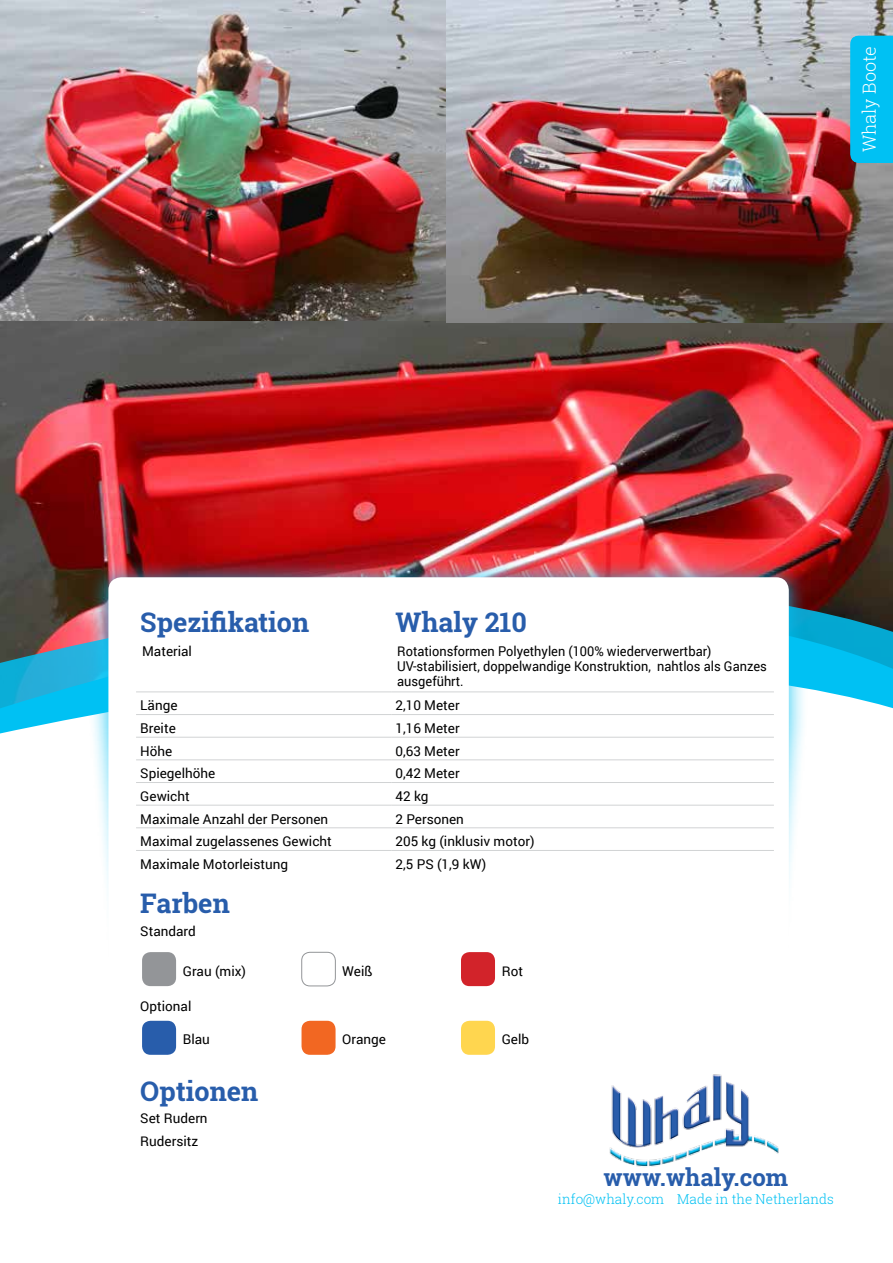
<style>
.page{position:relative;width:893px;height:1263px;background:#fff}
.page>*{position:absolute;margin:0;border:0;box-sizing:border-box;transform-origin:0 0}
.t1{font:700 27px "Roboto Slab";color:#285dab}
.t2{font:700 24px "Roboto Slab";color:#285dab}
.t3{font:300 18px "Roboto Slab";color:#fff}
.t4{font:13.5px/22.6px "Roboto";color:#000}
.t5{font:13.5px/15px "Roboto";color:#000;scale:.95 1}
.t6{font:300 13.5px "Roboto Slab";color:#00c1f3}
</style>
<div class="page">
<img style="left:0;top:0;width:893px;height:481px">
<img style="left:0;top:484px;width:893px;height:109px">
<svg style="left:0;top:593px;width:893px;height:141px"></svg>
<div style="left:89px;top:559px;width:719px;height:434px;background:#00c1f3;opacity:.75"></div>
<svg style="left:108px;top:577px;width:681px;height:478px"></svg>
<div style="left:847px;top:34px;width:46px;height:130px;background:#00c1f3"></div>
<img style="left:609px;top:1074px;width:170px;height:93px">
<hr style="left:136px;top:692px;width:255px;height:1px;background:#d1d3d4">
<hr style="left:391px;top:692px;width:383px;height:1px;background:#d1d3d4">
<hr style="left:136px;top:714px;width:255px;height:1px;background:#d1d3d4">
<hr style="left:391px;top:714px;width:383px;height:1px;background:#d1d3d4">
<hr style="left:136px;top:737px;width:255px;height:1px;background:#d1d3d4">
<hr style="left:391px;top:737px;width:383px;height:1px;background:#d1d3d4">
<hr style="left:136px;top:760px;width:255px;height:1px;background:#d1d3d4">
<hr style="left:391px;top:760px;width:383px;height:1px;background:#d1d3d4">
<hr style="left:136px;top:782px;width:255px;height:1px;background:#d1d3d4">
<hr style="left:391px;top:782px;width:383px;height:1px;background:#d1d3d4">
<hr style="left:136px;top:805px;width:255px;height:1px;background:#d1d3d4">
<hr style="left:391px;top:805px;width:383px;height:1px;background:#d1d3d4">
<hr style="left:136px;top:827px;width:255px;height:1px;background:#d1d3d4">
<hr style="left:391px;top:827px;width:383px;height:1px;background:#d1d3d4">
<hr style="left:136px;top:850px;width:255px;height:1px;background:#d1d3d4">
<hr style="left:391px;top:850px;width:383px;height:1px;background:#d1d3d4">
<div style="left:142px;top:952px;width:34px;height:34px;background:#939598;border-radius:9px"></div>
<div style="left:302px;top:952px;width:33px;height:34px;background:#fff;border-radius:8px"></div>
<div style="left:302px;top:952px;width:34px;height:34px;border:1px solid #939598;border-radius:8px"></div>
<div style="left:461px;top:952px;width:34px;height:34px;background:#d2232a;border-radius:9px"></div>
<div style="left:142px;top:1021px;width:34px;height:34px;background:#285dab;border-radius:9px"></div>
<div style="left:302px;top:1021px;width:34px;height:34px;background:#f26722;border-radius:9px"></div>
<div style="left:461px;top:1021px;width:34px;height:34px;background:#ffd64f;border-radius:9px"></div>
<h3 class="t3" style="left:857px;top:152px;width:108px;rotate:-90deg">Whaly Boote</h3>
<h1 class="t1" style="left:140px;top:603px;width:170px">Spezifikation</h1>
<h1 class="t1" style="left:395px;top:603px;width:133px">Whaly 210</h1>
<p class="t4" style="left:142px;top:639px;width:51px">Material</p>
<p class="t5" style="left:397px;top:643px;width:391px">Rotationsformen Polyethylen (100% wiederverwertbar)<br>UV-stabilisiert, doppelwandige Konstruktion, nahtlos als Ganzes ausgeführt.</p>
<p class="t4" style="left:140px;top:694px;width:39px">Länge</p>
<p class="t4" style="left:395px;top:694px;width:66px">2,10 Meter</p>
<p class="t4" style="left:140px;top:716px;width:37px">Breite</p>
<p class="t4" style="left:395px;top:716px;width:66px">1,16 Meter</p>
<p class="t4" style="left:140px;top:739px;width:34px">Höhe</p>
<p class="t4" style="left:395px;top:739px;width:66px">0,63 Meter</p>
<p class="t4" style="left:140px;top:762px;width:76px">Spiegelhöhe</p>
<p class="t4" style="left:395px;top:762px;width:66px">0,42 Meter</p>
<p class="t4" style="left:140px;top:784px;width:51px">Gewicht</p>
<p class="t4" style="left:395px;top:784px;width:35px">42 kg</p>
<p class="t4" style="left:140px;top:807px;width:189px">Maximale Anzahl der Personen</p>
<p class="t4" style="left:395px;top:807px;width:70px">2 Personen</p>
<p class="t4" style="left:140px;top:829px;width:193px">Maximal zugelassenes Gewicht</p>
<p class="t4" style="left:395px;top:829px;width:141px">205 kg (inklusiv motor)</p>
<p class="t4" style="left:140px;top:852px;width:149px">Maximale Motorleistung</p>
<p class="t4" style="left:395px;top:852px;width:92px">2,5 PS (1,9 kW)</p>
<h1 class="t1" style="left:140px;top:885px;width:91px">Farben</h1>
<p class="t4" style="left:140px;top:919px;width:57px">Standard</p>
<p class="t4" style="left:183px;top:959px;width:65px">Grau (mix)</p>
<p class="t4" style="left:342px;top:959px;width:32px">Weiß</p>
<p class="t4" style="left:502px;top:959px;width:23px">Rot</p>
<p class="t4" style="left:140px;top:994px;width:53px">Optional</p>
<p class="t4" style="left:183px;top:1028px;width:29px">Blau</p>
<p class="t4" style="left:342px;top:1028px;width:45px">Orange</p>
<p class="t4" style="left:502px;top:1028px;width:29px">Gelb</p>
<h1 class="t1" style="left:140px;top:1072px;width:119px">Optionen</h1>
<p class="t4" style="left:140px;top:1107px;width:69px">Set Rudern<br>Rudersitz</p>
<h2 class="t2" style="left:604px;top:1160px;width:186px">www.whaly.com</h2>
<p class="t6" style="left:558px;top:1189px;width:277px">info@whaly.com Made in the Netherlands</p>
</div>
